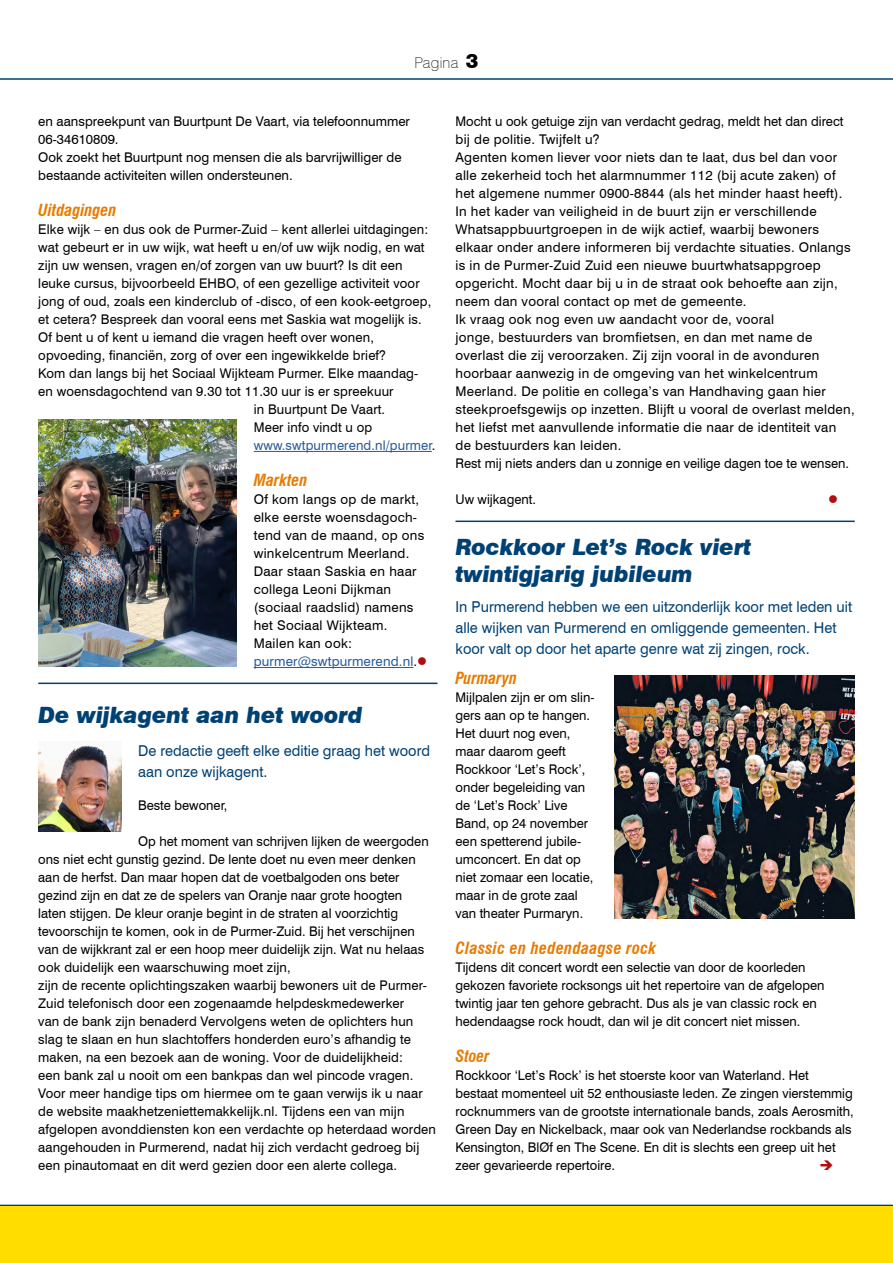
<style>
.page{position:relative;width:893px;height:1263px;background:#fff}
.page>*{position:absolute;margin:0;border:0;box-sizing:border-box;transform-origin:0 0}
.H1__Kop{font:italic 900 22.5px/27px "Swiss 721 BT";color:#004174}
.H2__Subkop{font:italic 700 condensed 16.35px "Swiss 721 BT";color:#e77b00}
.H2__Subkop-2{font:italic 700 condensed 16.35px "Swiss 721 BT";letter-spacing:.02em;color:#e77b00}
.H__Introtekst{font:15px/21px "Swiss 721 BT";color:#004174}
.t1{font:100 15px "Swiss 721 BT";letter-spacing:.02em;color:#000}
.P__Tekst_plat{font:13.35px/18px "Swiss 721 BT";letter-spacing:.01em;color:#000}
.P__Tekst_plat-2{font:13.35px/18px "Swiss 721 BT";letter-spacing:.01em;color:#275b9b}
.P__Tekst_plat-3{font:13.35px "Wingdings";color:#b20e10}
.s1{font-family:"Swiss 721 BT Black No 2";font-weight:400;font-size:18px}
.s2{color:#000}
.s3{color:#b20e10}
</style>
<div class="page">
<hr style="left:0;top:78px;width:893px;height:2px;background:#004174">
<hr style="left:0;top:1205px;width:893px;height:1px;background:#004174">
<div style="left:0;top:1206px;width:893px;height:57px;background:#fd0"></div>
<hr style="left:254px;top:451px;width:178px;height:1px;background:#275b9b">
<hr style="left:254px;top:667px;width:160px;height:1px;background:#275b9b">
<hr style="left:38px;top:683px;width:399px;height:1px;background:#004174">
<hr style="left:455px;top:521px;width:400px;height:1px;background:#004174">
<img style="left:38px;top:745px;width:83px;height:87px">
<img style="left:38px;top:420px;width:199px;height:246px">
<img style="left:614px;top:676px;width:241px;height:243px">
<p class="t1" style="left:414px;top:53px;width:66px">Pagina <span class="s1">3</span></p>
<p class="P__Tekst_plat" style="left:38px;top:112px;width:373px">en aanspreekpunt van Buurtpunt De Vaart, via telefoonnummer<br>06-34610809.</p>
<p class="P__Tekst_plat" style="left:38px;top:148px;width:365px">Ook zoekt het Buurtpunt nog mensen die als barvrijwilliger de bestaande activiteiten willen ondersteunen.</p>
<h2 class="H2__Subkop" style="left:38px;top:200px;width:80px">Uitdagingen</h2>
<p class="P__Tekst_plat" style="left:38px;top:220px;width:395px">Elke wijk – en dus ook de Purmer-Zuid – kent allerlei uitdagingen: wat gebeurt er in uw wijk, wat heeft u en/of uw wijk nodig, en wat zijn uw wensen, vragen en/of zorgen van uw buurt? Is dit een leuke cursus, bijvoorbeeld EHBO, of een gezellige activiteit voor jong of oud, zoals een kinderclub of -disco, of een kook-eetgroep, et cetera? Bespreek dan vooral eens met Saskia wat mogelijk is.</p>
<p class="P__Tekst_plat" style="left:38px;top:328px;width:349px">Of bent u of kent u iemand die vragen heeft over wonen, opvoeding, financiën, zorg of over een ingewikkelde brief?</p>
<p class="P__Tekst_plat" style="left:38px;top:364px;width:381px">Kom dan langs bij het Sociaal Wijkteam Purmer. Elke maandag-</p>
<p class="P__Tekst_plat" style="left:38px;top:382px;width:357px">en woensdagochtend van 9.30 tot 11.30 uur is er spreekuur</p>
<p class="P__Tekst_plat" style="left:254px;top:400px;width:133px">in Buurtpunt De Vaart.</p>
<p class="P__Tekst_plat-2" style="left:254px;top:418px;width:183px"><span class="s2">Meer info vindt u op </span>www.swtpurmerend.nl/purmer<span class="s2">.</span></p>
<h2 class="H2__Subkop" style="left:254px;top:470px;width:55px">Markten</h2>
<p class="P__Tekst_plat" style="left:254px;top:490px;width:172px">Of kom langs op de markt, elke eerste woensdagoch&shy;tend van de maand, op ons winkelcentrum Meerland.</p>
<p class="P__Tekst_plat" style="left:254px;top:562px;width:164px">Daar staan Saskia en haar collega Leoni Dijkman (sociaal raadslid) namens het Sociaal Wijkteam.</p>
<p class="P__Tekst_plat-2" style="left:254px;top:634px;width:175px"><span class="s2">Mailen kan ook: </span>purmer@swtpurmerend.nl<span class="s2">.</span><span class="s3">●</span></p>
<h1 class="H1__Kop" style="left:38px;top:701px;width:326px">De wijkagent aan het woord</h1>
<p class="H__Introtekst" style="left:138px;top:740px;width:293px">De redactie geeft elke editie graag het woord aan onze wijkagent.</p>
<p class="P__Tekst_plat" style="left:138px;top:796px;width:91px">Beste bewoner,</p>
<p class="P__Tekst_plat" style="left:38px;top:832px;width:399px;text-indent:100px">Op het moment van schrijven lijken de weergoden ons niet echt gunstig gezind. De lente doet nu even meer denken aan de herfst. Dan maar hopen dat de voetbalgoden ons beter gezind zijn en dat ze de spelers van Oranje naar grote hoogten<br>laten stijgen. De kleur oranje begint in de straten al voorzichtig tevoorschijn te komen, ook in de Purmer-Zuid. Bij het verschijnen van de wijkkrant zal er een hoop meer duidelijk zijn. Wat nu helaas ook duidelijk een waarschuwing moet zijn,<br>zijn de recente oplichtingszaken waarbij bewoners uit de Purmer-Zuid telefonisch door een zogenaamde helpdeskmedewerker<br>van de bank zijn benaderd Vervolgens weten de oplichters hun slag te slaan en hun slachtoffers honderden euro’s afhandig te maken, na een bezoek aan de woning. Voor de duidelijkheid:<br>een bank zal u nooit om een bankpas dan wel pincode vragen.<br>Voor meer handige tips om hiermee om te gaan verwijs ik u naar de website maakhetzeniettemakkelijk.nl. Tijdens een van mijn afgelopen avonddiensten kon een verdachte op heterdaad worden aangehouden in Purmerend, nadat hij zich verdacht gedroeg bij een pinautomaat en dit werd gezien door een alerte collega.</p>
<p class="P__Tekst_plat" style="left:455px;top:112px;width:389px">Mocht u ook getuige zijn van verdacht gedrag, meldt het dan direct bij de politie. Twijfelt u?</p>
<p class="P__Tekst_plat" style="left:455px;top:148px;width:397px">Agenten komen liever voor niets dan te laat, dus bel dan voor alle zekerheid toch het alarmnummer 112 (bij acute zaken) of het algemene nummer 0900-8844 (als het minder haast heeft).<br>In het kader van veiligheid in de buurt zijn er verschillende Whatsappbuurtgroepen in de wijk actief, waarbij bewoners elkaar onder andere informeren bij verdachte situaties. Onlangs is in de Purmer-Zuid Zuid een nieuwe buurtwhatsappgroep opgericht. Mocht daar bij u in de straat ook behoefte aan zijn, neem dan vooral contact op met de gemeente.</p>
<p class="P__Tekst_plat" style="left:455px;top:310px;width:401px">Ik vraag ook nog even uw aandacht voor de, vooral<br>jonge, bestuurders van bromfietsen, en dan met name de overlast die zij veroorzaken. Zij zijn vooral in de avonduren hoorbaar aanwezig in de omgeving van het winkelcentrum Meerland. De politie en collega’s van Handhaving gaan hier steekproefsgewijs op inzetten. Blijft u vooral de overlast melden, het liefst met aanvullende informatie die naar de identiteit van de bestuurders kan leiden.</p>
<p class="P__Tekst_plat" style="left:455px;top:454px;width:395px">Rest mij niets anders dan u zonnige en veilige dagen toe te wensen.</p>
<p class="P__Tekst_plat" style="left:455px;top:490px;width:82px">Uw wijkagent.</p>
<p class="P__Tekst_plat-3" style="left:828px;top:492px;width:11px">●</p>
<h1 class="H1__Kop" style="left:455px;top:533px;width:297px">Rockkoor Let’s Rock viert twintigjarig jubileum</h1>
<p class="H__Introtekst" style="left:455px;top:596px;width:398px">In Purmerend hebben we een uitzonderlijk koor met leden uit alle wijken van Purmerend en omliggende gemeenten. Het koor valt op door het aparte genre wat zij zingen, rock.</p>
<h2 class="H2__Subkop" style="left:455px;top:668px;width:63px">Purmaryn</h2>
<p class="P__Tekst_plat" style="left:455px;top:688px;width:140px">Mijlpalen zijn er om slin&shy;gers aan op te hangen.<br>Het duurt nog even, maar daarom geeft<br>Rockkoor ‘Let’s Rock’, onder begeleiding van de ‘Let’s Rock’ Live<br>Band, op 24 november een spetterend jubile&shy;umconcert. En dat op niet zomaar een locatie, maar in de grote zaal van theater Purmaryn.</p>
<h2 class="H2__Subkop-2" style="left:455px;top:938px;width:202px">Classic en hedendaagse rock</h2>
<p class="P__Tekst_plat" style="left:455px;top:958px;width:371px">Tijdens dit concert wordt een selectie van door de koorleden gekozen favoriete rocksongs uit het repertoire van de afgelopen twintig jaar ten gehore gebracht. Dus als je van classic rock en hedendaagse rock houdt, dan wil je dit concert niet missen.</p>
<h2 class="H2__Subkop" style="left:455px;top:1046px;width:36px">Stoer</h2>
<p class="P__Tekst_plat" style="left:455px;top:1066px;width:400px">Rockkoor ‘Let’s Rock’ is het stoerste koor van Waterland. Het bestaat momenteel uit 52 enthousiaste leden. Ze zingen vierstemmig rocknummers van de grootste internationale bands, zoals Aerosmith, Green Day en Nickelback, maar ook van Nederlandse rockbands als Kensington, BlØf en The Scene. En dit is slechts een greep uit het zeer gevarieerde repertoire.</p>
</div>
